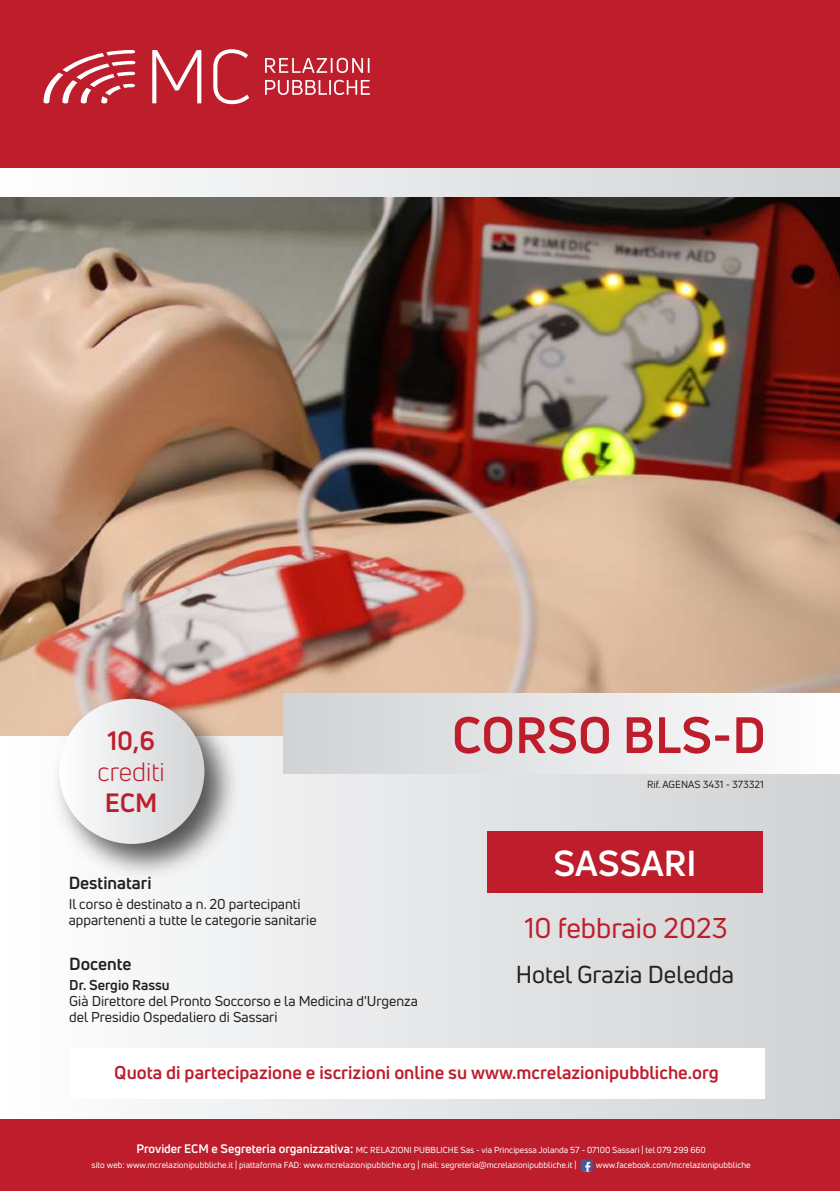
<style>
.page{position:relative;width:840px;height:1191px;background:#fff}
.page>*{position:absolute;margin:0;border:0;box-sizing:border-box;transform-origin:0 0}
.t1{font:700 50px "Uni Neue";color:#be1d2c}
.t2{font:700 35.4px "Uni Neue";letter-spacing:-.005em;color:#fff}
.t3{font:28px "Uni Neue";color:#be1d2c}
.t4{font:700 26px "Uni Neue";color:#be1d2c}
.t5{font:26px "Uni Neue";color:#be1d2c}
.t6{font:24px "Uni Neue";color:#231f20}
.t7{font:700 18.2px "Uni Neue";color:#be1d2c}
.t8{font:700 17.2px "Uni Neue";color:#231f20}
.t9{font:14px/16px "Uni Neue";color:#231f20}
.t10{font:700 14px "Uni Neue";color:#231f20}
.t11{font:10.2px "Uni Neue";color:#231f20}
.t12{font:8.6px/15.2px "Uni Neue";color:#fff}
.s1{font-weight:700;font-size:12.2px}
</style>
<div class="page">
<div style="left:0;top:145px;width:839px;height:1046px;background:linear-gradient(to right,#fefefe,#d1d2d5)"></div>
<img style="left:0;top:196px;width:839px;height:540px">
<div style="left:487px;top:831px;width:275px;height:61px;background:#be1d2c"></div>
<img style="left:43px;top:682px;width:206px;height:206px">
<div style="left:59px;top:699px;width:145px;height:145px;background:linear-gradient(to right,#fefefe,#d1d2d5);border-radius:73px"></div>
<div style="left:70px;top:1048px;width:694px;height:50px;background:#fff"></div>
<div style="left:283px;top:693px;width:556px;height:80px;background:linear-gradient(to right,#d0d2d4,#fdfefe)"></div>
<div style="left:0;top:0;width:839px;height:172px;background:#be1d2c"></div>
<svg style="left:43px;top:50px;width:92px;height:53px"></svg>
<svg style="left:265px;top:58px;width:104px;height:15px"></svg>
<svg style="left:265px;top:80px;width:105px;height:15px"></svg>
<svg style="left:152px;top:50px;width:49px;height:53px"></svg>
<svg style="left:213px;top:49px;width:36px;height:55px"></svg>
<div style="left:0;top:169px;width:839px;height:27px;background:linear-gradient(to right,#fefefe,#d1d2d4)"></div>
<div style="left:0;top:1119px;width:839px;height:72px;background:#be1d2c"></div>
<svg style="left:580px;top:1159px;width:12px;height:12px"></svg>
<h3 class="t4" style="left:107px;top:724px;width:49px">10,6</h3>
<h3 class="t5" style="left:97px;top:756px;width:69px">crediti</h3>
<h3 class="t4" style="left:105px;top:786px;width:54px">ECM</h3>
<h3 class="t8" style="left:69px;top:872px;width:84px">Destinatari</h3>
<h3 class="t9" style="left:69px;top:896px;width:249px">Il corso è destinato a n. 20 partecipanti appartenenti a tutte le categorie sanitarie</h3>
<h3 class="t8" style="left:69px;top:953px;width:64px">Docente</h3>
<h3 class="t10" style="left:69px;top:976px;width:102px">Dr. Sergio Rassu</h3>
<h3 class="t9" style="left:69px;top:993px;width:350px">Già Direttore del Pronto Soccorso e la Medicina d'Urgenza del Presidio Ospedaliero di Sassari</h3>
<h1 class="t1" style="left:451px;top:703px;width:315px">CORSO BLS-D</h1>
<p class="t11" style="left:646px;top:778px;width:118px">Rif. AGENAS 3431 - 373321</p>
<h2 class="t2" style="left:553px;top:841px;width:144px">SASSARI</h2>
<h3 class="t3" style="left:524px;top:911px;width:204px">10 febbraio 2023</h3>
<h3 class="t6" style="left:515px;top:959px;width:220px">Hotel Grazia Deledda</h3>
<h3 class="t7" style="left:114px;top:1060px;width:605px">Quota di partecipazione e iscrizioni online su www.mcrelazionipubbliche.org</h3>
<p class="t12" style="left:92px;top:1142px;width:615px;text-indent:45px"><span class="s1">Provider ECM e Segreteria organizzativa:</span> MC RELAZIONI PUBBLICHE Sas - via Principessa Jolanda 57 - 07100 Sassari | tel 079 299 660 sito web: www.mcrelazionipubbliche.it | piattaforma FAD: www.mcrelazionipubbiche.org | mail: segreteria@mcrelazionipubbliche.it |</p>
<p class="t12" style="left:595px;top:1157px;width:156px">www.facebook.com/mcrelazionipubbliche</p>
</div>
